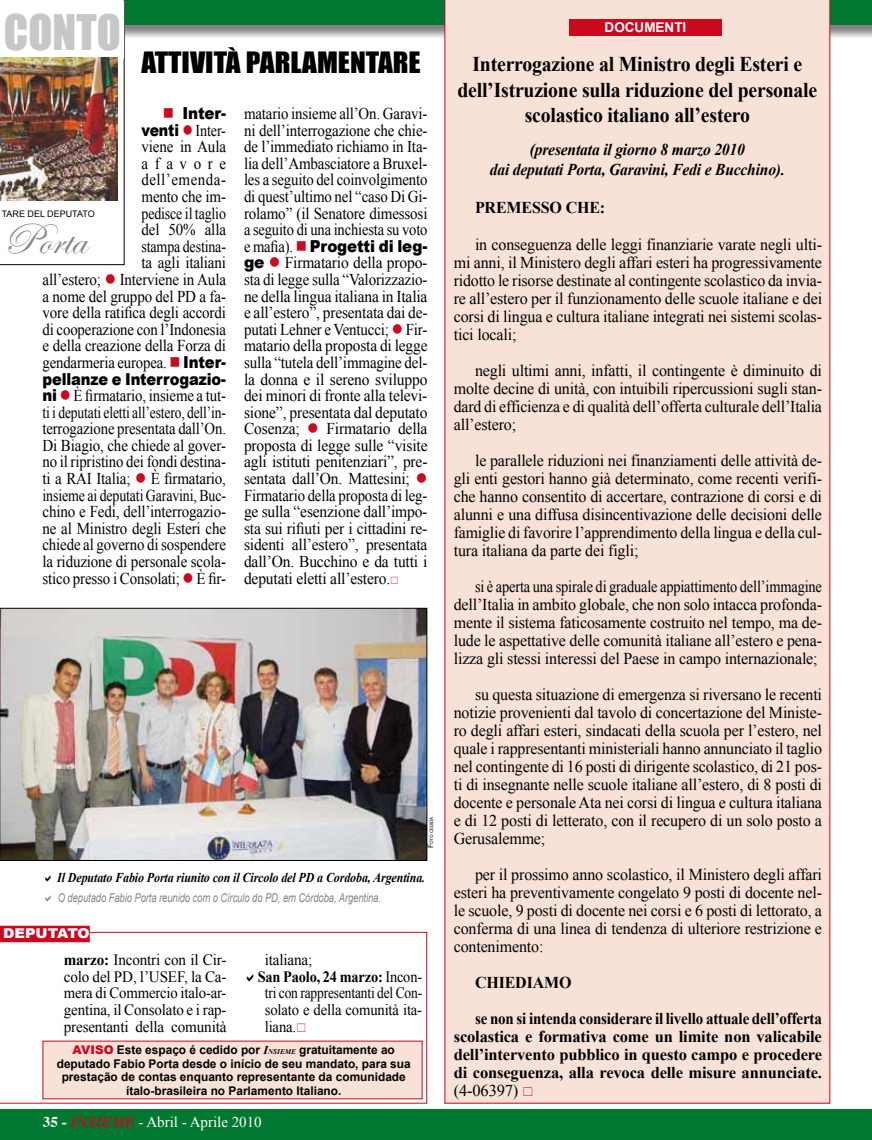
<style>
.page{position:relative;width:872px;height:1140px;background:#fff}
.page>*{position:absolute;margin:0;border:0;box-sizing:border-box;transform-origin:0 0}
.t1{font:45px "Impact";color:#c6c7c8}
.t2{font:45px "Edwardian Script ITC";color:#87888a}
.t3{font:27px "Impact";color:#000;scale:1.08 1}
.t4{font:700 21px/25.2px "Times New Roman";letter-spacing:-.01em;color:#000;text-align:center;scale:.94 1}
.t5{font:16.5px/18px "Times New Roman";letter-spacing:-.01em;color:#000;text-align:justify}
.t6{font:16.5px/16.6px "Times New Roman";letter-spacing:-.01em;color:#000;text-align:justify;scale:.9 1}
.t7{font:16.5px/16.6px "Times New Roman";letter-spacing:-.01em;color:#000;text-align:justify;scale:.94 1}
.t8{font:16.5px/16.6px "Times New Roman";letter-spacing:-.01em;color:#000;text-align:right;scale:.86 1}
.t9{font:16.5px/18px "Times New Roman";letter-spacing:-.01em;color:#000;text-align:justify;scale:.87 1}
.t10{font:700 16.5px/18px "Times New Roman";letter-spacing:-.01em;color:#000}
.t11{font:italic 700 16.5px/19.8px "Times New Roman";letter-spacing:-.01em;color:#000;text-align:center;scale:.94 1}
.t12{font:900 16.5px "Arial";letter-spacing:-.01em;color:#000;scale:.91 1}
.t13{font:900 16.5px "Arial";letter-spacing:-.01em;color:#000;scale:.89 1}
.t14{font:15.75px/16.6px "Times New Roman";letter-spacing:-.01em;color:#000;text-align:justify;scale:.96 1}
.t15{font:15.75px "Times New Roman";letter-spacing:-.01em;color:#000;scale:.93 1}
.t16{font:15.75px "Times New Roman";letter-spacing:-.01em;color:#000;scale:.85 1}
.t17{font:700 15.75px "Times New Roman";letter-spacing:-.01em;color:#000;scale:.91 1}
.t18{font:15px "Times New Roman";color:#fff}
.t19{font:italic 700 13.5px "Times New Roman";letter-spacing:-.01em;color:#000;scale:.89 1}
.t20{font:700 13.5px "Arial";color:#fff}
.t21{font:900 13.5px "Arial";color:#fff;scale:1.08 1}
.t22{font:italic 12.15px "Arial";letter-spacing:-.01em;color:#87888a;scale:.78 1}
.t23{font:700 12px/13.5px "Arial";color:#000;text-align:center}
.t24{font:9px "Arial";color:#000}
.t25{font:4.5px "Arial MT SC600";letter-spacing:-.04em;color:#000}
.s1{color:#cd071e}
.s2{font-family:"Arial";font-weight:900}
.s3{font-family:"Times New Roman";font-weight:400}
.s4{font-size:7.5px}
.s5{font-weight:700}
.s6{font-weight:400}
.s7{font-weight:900;color:#cd071e}
.s8{font-family:"Times New Roman PS Bold Italic MT SC600";font-weight:400}
.s9{font-family:"Times New Roman PS Bold Italic MT SC600";font-weight:400;font-size:7.2px}
.s10{font-family:"Times";font-weight:700}
.s11{font-weight:700;font-style:italic}
.s12{font-weight:700;font-style:italic;color:#cd071e}
</style>
<div class="page">
<div style="left:0;top:1109px;width:872px;height:31px;background:#007832"></div>
<div style="left:0;top:0;width:872px;height:40px;background:#000;opacity:.5"></div>
<div style="left:0;top:0;width:872px;height:24px;background:#007832"></div>
<svg style="left:0;top:932px;width:427px;height:171px"></svg>
<svg style="left:0;top:0;width:124px;height:265px"></svg>
<div style="left:0;top:1px;width:123px;height:58px;background:#fff"></div>
<div style="left:0;top:202px;width:117px;height:60px;background:#fff"></div>
<img style="left:0;top:58px;width:117px;height:142px">
<div style="left:0;top:925px;width:90px;height:17px;background:#cd071e"></div>
<div style="left:444px;top:0;width:386px;height:1103px;background:#f8e1d6"></div>
<div style="left:569px;top:19px;width:152px;height:17px;background:#cd071e"></div>
<div style="left:43px;top:1040px;width:379px;height:59px;background:#f8e1d6"></div>
<img style="left:2px;top:610px;width:423px;height:248px">
<div style="left:0;top:608px;width:427px;height:252px;border:1px solid #000"></div>
<svg style="left:523px;top:1087px;width:9px;height:8px"></svg>
<svg style="left:247px;top:973px;width:6px;height:8px"></svg>
<svg style="left:297px;top:1023px;width:8px;height:8px"></svg>
<h1 class="t1" style="left:4px;top:-2px;width:118px">CONTO</h1>
<h2 class="t3" style="left:141px;top:41px;width:260px">ATTIVITÀ PARLAMENTARE</h2>
<p class="t12" style="left:163px;top:101px;width:71px"><span class="s1">■</span> Inter-</p>
<p class="t8" style="left:43px;top:122px;width:215px"><span class="s2">venti</span> <span class="s1">●</span> Inter-<br>viene in Aula<br>afavore<br>dell’emenda-<br>mento che im-<br>pedisce il taglio<br>del 50% alla<br>stampa destina-<br>ta agli italiani<br>all’estero; <span class="s1">●</span> Interviene in Aula a nome del gruppo del PD a fa&shy;vore della ratifica degli accordi di cooperazione con l’Indonesia e della creazione della Forza di gendarmeria europea. <span class="s1">■</span> <span class="s2">Inter-</span></p>
<p class="t13" style="left:43px;top:367px;width:208px">pellanze e Interrogazio-</p>
<p class="t6" style="left:43px;top:387px;width:205px"><span class="s2">ni</span> <span class="s1">●</span> È firmatario, insieme a tut&shy;ti i deputati eletti all’estero, dell’in&shy;terrogazione presentata dall’On.<br>Di Biagio, che chiede al gover&shy;no il ripristino dei fondi destina&shy;ti a RAI Italia; <span class="s1">●</span> È firmatario, insieme ai deputati Garavini, Buc&shy;chino e Fedi, dell’interrogazio&shy;ne al Ministro degli Esteri che chiede al governo di sospendere la riduzione di personale scola&shy;stico presso i Consolati; <span class="s1">●</span> È fir-</p>
<p class="t24" style="left:2px;top:208px;width:77px">TARE DEL DEPUTATO</p>
<h1 class="t2" style="left:3px;top:215px;width:85px">Porta</h1>
<p class="t6" style="left:244px;top:105px;width:205px">matario insieme all’On. Garavi&shy;ni dell’interrogazione che chie&shy;de l’immediato richiamo in Ita&shy;lia dell’Ambasciatore a Bruxel&shy;les a seguito del coinvolgimento di quest’ultimo nel “caso Di Gi&shy;rolamo” (il Senatore dimessosi a seguito di una inchiesta su voto</p>
<p class="t12" style="left:244px;top:234px;width:203px"><span class="s3">e mafia).</span> <span class="s1">■</span> Progetti di leg-</p>
<p class="t7" style="left:244px;top:254px;width:197px"><span class="s2">ge</span> <span class="s1">●</span> Firmatario della propo&shy;sta di legge sulla “Valorizzazio&shy;ne della lingua italiana in Italia e all’estero”, presentata dai de&shy;putati Lehner e Ventucci; <span class="s1">●</span> Fir&shy;matario della proposta di legge sulla “tutela dell’immagine del&shy;la donna e il sereno sviluppo dei minori di fronte alla televi&shy;sione”, presentata dal deputato Cosenza; <span class="s1">●</span> Firmatario della proposta di legge sulle “visite agli istituti penitenziari”, pre&shy;sentata dall’On. Mattesini; <span class="s1">● </span>Firmatario della proposta di leg&shy;ge sulla “esenzione dall’impo&shy;sta sui rifiuti per i cittadini re&shy;sidenti all’estero”, presentata dall’On. Bucchino e da tutti i deputati eletti all’estero.</p>
<p class="t25" style="left:428px;top:848px;width:33px;rotate:-90deg"><span class="s4">F</span>oto cedida</p>
<p class="t19" style="left:57px;top:868px;width:415px">Il Deputato Fabio Porta riunito con il Circolo del PD a Cordoba, Argentina.</p>
<p class="t22" style="left:58px;top:889px;width:416px">O deputado Fabio Porta reunido com o Círculo do PD, em Córdoba, Argentina.</p>
<p class="t21" style="left:3px;top:923px;width:82px">DEPUTATO</p>
<p class="t14" style="left:64px;top:951px;width:171px"><span class="s5">marzo:</span> Incontri con il Cir&shy;colo del PD, l’USEF, la Ca&shy;mera di Commercio italo-ar&shy;gentina, il Consolato e i rap&shy;presentanti della comunità</p>
<p class="t14" style="left:265px;top:951px;width:51px">italiana;</p>
<p class="t17" style="left:258px;top:965px;width:182px">San Paolo, 24 marzo: <span class="s6">Incon-</span></p>
<p class="t16" style="left:265px;top:982px;width:187px">tri con rappresentanti del Con-</p>
<p class="t15" style="left:265px;top:999px;width:171px">solato e della comunità ita-</p>
<p class="t15" style="left:265px;top:1015px;width:35px">liana.</p>
<p class="t23" style="left:57px;top:1043px;width:355px"><span class="s7">AVISO</span> Este espaço é cedido por <span class="s8">I</span><span class="s9">NSIEME</span> gratuitamente ao deputado Fabio Porta desde o início de seu mandato, para sua prestação de contas enquanto representante da comunidade ítalo-brasileira no Parlamento Italiano.</p>
<p class="t18" style="left:43px;top:1111px;width:220px"><span class="s10">35</span> <span class="s11">-</span> <span class="s12">INSIEME</span> - Abril - Aprile 2010</p>
<p class="t20" style="left:604px;top:19px;width:83px">DOCUMENTI</p>
<p class="t4" style="left:457px;top:51px;width:384px">Interrogazione al Ministro degli Esteri e dell’Istruzione sulla riduzione del personale scolastico italiano all’estero</p>
<p class="t11" style="left:490px;top:139px;width:315px">(presentata il giorno 8 marzo 2010<br>dai deputati Porta, Garavini, Fedi e Bucchino).</p>
<p class="t10" style="left:475px;top:198px;width:132px">PREMESSO CHE:</p>
<p class="t5" style="left:454px;top:235px;width:370px;text-indent:21px">in conseguenza delle leggi finanziarie varate negli ulti&shy;mi anni, il Ministero degli affari esteri ha progressivamente ridotto le risorse destinate al contingente scolastico da invia&shy;re all’estero per il funzionamento delle scuole italiane e dei corsi di lingua e cultura italiane integrati nei sistemi scolas&shy;tici locali;</p>
<p class="t5" style="left:454px;top:361px;width:370px;text-indent:21px">negli ultimi anni, infatti, il contingente è diminuito di molte decine di unità, con intuibili ripercussioni sugli stan&shy;dard di efficienza e di qualità dell’offerta culturale dell’Italia all’estero;</p>
<p class="t5" style="left:454px;top:451px;width:370px;text-indent:21px">le parallele riduzioni nei finanziamenti delle attività de&shy;gli enti gestori hanno già determinato, come recenti verifi&shy;che hanno consentito di accertare, contrazione di corsi e di alunni e una diffusa disincentivazione delle decisioni delle famiglie di favorire l’apprendimento della lingua e della cul&shy;tura italiana da parte dei figli;</p>
<p class="t9" style="left:454px;top:577px;width:425px;text-indent:21px">si è aperta una spirale di graduale appiattimento dell’immagine dell’Italia in ambito globale, che non solo intacca profonda&shy;mente il sistema faticosamente costruito nel tempo, ma de&shy;lude le aspettative delle comunità italiane all’estero e pena&shy;lizza gli stessi interessi del Paese in campo internazionale;</p>
<p class="t5" style="left:454px;top:685px;width:370px;text-indent:21px">su questa situazione di emergenza si riversano le recenti notizie provenienti dal tavolo di concertazione del Ministe&shy;ro degli affari esteri, sindacati della scuola per l’estero, nel quale i rappresentanti ministeriali hanno annunciato il taglio nel contingente di 16 posti di dirigente scolastico, di 21 pos&shy;ti di insegnante nelle scuole italiane all’estero, di 8 posti di docente e personale Ata nei corsi di lingua e cultura italiana e di 12 posti di letterato, con il recupero di un solo posto a Gerusalemme;</p>
<p class="t5" style="left:454px;top:865px;width:370px;text-indent:21px">per il prossimo anno scolastico, il Ministero degli affari esteri ha preventivamente congelato 9 posti di docente nel&shy;le scuole, 9 posti di docente nei corsi e 6 posti di lettorato, a conferma di una linea di tendenza di ulteriore restrizione e contenimento:</p>
<p class="t10" style="left:475px;top:963px;width:348px;line-height:36px">CHIEDIAMO<br>se non si intenda considerare il livello attuale dell’offerta</p>
<p class="t10" style="left:454px;top:1026px;width:370px;text-align:justify">scolastica e formativa come un limite non valicabile dell’intervento pubblico in questo campo e procedere di conseguenza, alla revoca delle misure annunciate.</p>
<p class="t5" style="left:454px;top:1081px;width:66px">(4-06397)</p>
</div>
